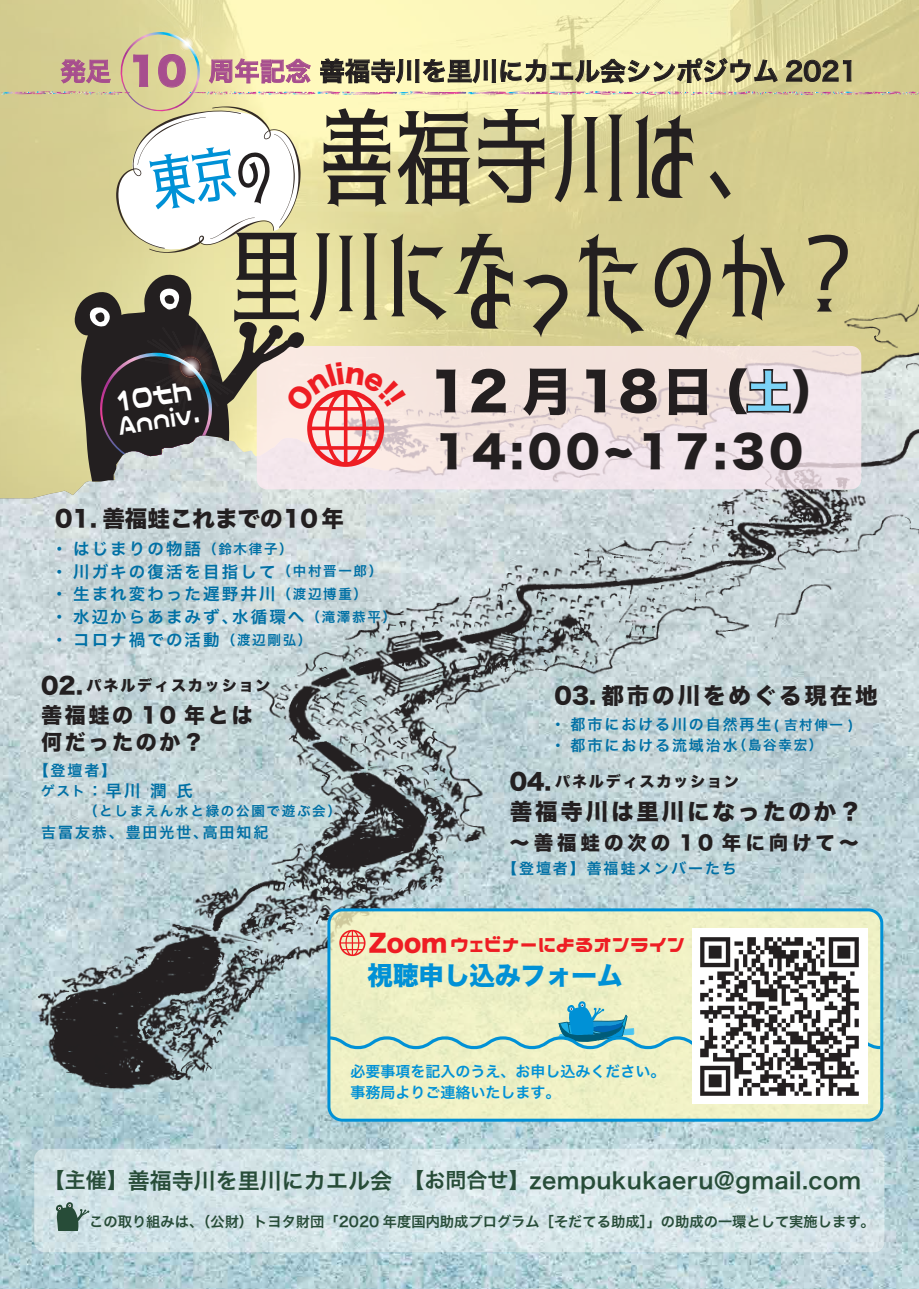
<style>
.page{position:relative;width:919px;height:1289px;background:#fff}
.page>*{position:absolute;margin:0;border:0;box-sizing:border-box;transform-origin:0 0}
.t1{font:103.8px/118.6px "kurobara cinderella";letter-spacing:.035em;color:#231f20;text-align:center}
.t2{font:51.3px "Hira Kaku Std W8";letter-spacing:.035em;color:#231f20}
.t3{font:43.35px "Hira Kaku Std W8";letter-spacing:.105em;color:#231f20}
.t4{font:34.05px "Nico Kaku";color:#fff;scale:.79 1}
.t5{font:29.55px "Nico Kaku";color:#fff;scale:.79 1}
.t6{font:25.5px "Hira Kaku Pro N W6";color:#231f20}
.t7{font:25.5px "Hira Kaku Std N W8";color:#0091d6}
.t8{font:24px "Nico Kaku";color:#ee1d23}
.t9{font:22.5px "Hira Kaku Pro W6";letter-spacing:.015em;color:#274c38}
.t10{font:22.5px "Hira Kaku Std N W8";letter-spacing:.125em;color:#231f20}
.t11{font:22.5px "Hira Kaku Std N W8";color:#231f20}
.t12{font:21px/27.8px "Hira Kaku Std N W8";letter-spacing:.125em;color:#231f20}
.t13{font:19.5px "Hira Kaku Std N W8";letter-spacing:.2em;color:#231f20}
.t14{font:16.5px/23px "Hira Kaku Pro N W6";letter-spacing:.125em;color:#0070a5}
.t15{font:15px/20.2px "Hira Kaku Pro N W6";letter-spacing:.125em;color:#0070a5}
.t16{font:15px/20.7px "Hira Kaku Pro N W6";color:#0091d6}
.t17{font:15px "Hira Kaku Std N W8";letter-spacing:.125em;color:#231f20}
.t18{font:14.25px "Hira Kaku Pro W6";color:#274c38}
.t19{font:13.5px "Hira Kaku Pro N W6";letter-spacing:.125em;color:#0070a5}
.s1{color:#a74e8e}
.s2{font-family:"Hira Kaku Std N W8";font-size:37.5px;color:#a74e8e}
.s3{font-size:32.85px}
.s4{font-size:46.5px}
.s5{font-size:46.5px;color:#7cd3f6}
.s6{font-size:13.5px}
.s7{font-size:22.5px}
.s8{font-family:"Hira Kaku Std N W8"}
.s9{font-size:21px}
.s10{font-size:22.05px}
</style>
<div class="page">
<img style="left:0;top:257px;width:918px;height:1031px">
<svg style="left:0;top:257px;width:773px;height:241px;background:#dad395"></svg>
<svg style="left:34px;top:1148px;width:850px;height:104px;background:#d2e3e6"></svg>
<img style="left:25px;top:280px;width:893px;height:814px">
<svg style="left:257px;top:346px;width:604px;height:143px;background:#f1e2e2"></svg>
<svg style="left:728px;top:367px;width:63px;height:48px;background:#cabdbf"></svg>
<div style="left:329px;top:909px;width:552px;height:211px;background:#eff1c5;border-radius:14px"></div>
<div style="left:327px;top:908px;width:556px;height:213px;border:3px solid #0091d6;border-radius:14px"></div>
<svg style="left:325px;top:1000px;width:558px;height:50px"></svg>
<img style="left:692px;top:928px;width:175px;height:175px">
<svg style="left:339px;top:929px;width:26px;height:27px"></svg>
<svg style="left:74px;top:272px;width:231px;height:209px;background:#c8c2a1"></svg>
<svg style="left:88px;top:287px;width:148px;height:183px;background:#5c5851"></svg>
<svg style="left:56px;top:1201px;width:33px;height:29px"></svg>
<svg style="left:0;top:0;width:919px;height:257px;background:#e0d9a3"></svg>
<svg style="left:284px;top:361px;width:122px;height:106px;background:#f3c0be"></svg>
<h3 class="t6" style="left:60px;top:48px;width:798px"><span class="s1">発足</span> <span class="s2">10</span> <span class="s1">周年記念</span> 善福寺川を里川にカエル会シンポジウム 2021</h3>
<h3 class="t4" style="left:111px;top:377px;width:100px;rotate:-9deg">10<span class="s3">th</span></h3>
<h3 class="t5" style="left:115px;top:404px;width:106px;rotate:-9deg">Anniv.</h3>
<h1 class="t1" style="left:229px;top:99px;width:636px">善福寺川は、<br>里川になったのか？</h1>
<h2 class="t2" style="left:429px;top:363px;width:411px">12 月18日<span class="s4">（</span><span class="s5">土</span><span class="s4">）</span></h2>
<h3 class="t3" style="left:434px;top:427px;width:370px">14:00~17:30</h3>
<h3 class="t11" style="left:55px;top:505px;width:290px">01. 善福蛙これまでの10年</h3>
<p class="t14" style="left:51px;top:536px;width:346px">・ はじまりの物語<span class="s6">（鈴木律子）<br></span>・ 川ガキの復活を目指して<span class="s6">（中村晋一郎）</span>・ 生まれ変わった遅野井川<span class="s6">（渡辺博重）<br></span>・ 水辺からあまみず、水循環へ<span class="s6">（滝澤恭平）</span>・ コロナ禍での活動<span class="s6">（渡辺剛弘）</span></p>
<p class="t17" style="left:41px;top:676px;width:231px"><span class="s7">02.</span> パネルディスカッション</p>
<p class="t12" style="left:41px;top:701px;width:213px">善福蛙の 10 年とは何だったのか？</p>
<p class="t15" style="left:34px;top:759px;width:84px">【登壇者】</p>
<p class="t14" style="left:41px;top:779px;width:153px"><span class="s6">ゲスト</span>：早川 潤 氏</p>
<p class="t19" style="left:84px;top:798px;width:258px">（としまえん水と緑の公園で遊ぶ会）</p>
<p class="t15" style="left:41px;top:821px;width:229px">吉冨友恭、豊田光世、高田知紀</p>
<h3 class="t10" style="left:554px;top:682px;width:325px">03. 都市の川をめぐる現在地</h3>
<p class="t15" style="left:550px;top:714px;width:304px">・ 都市における川の自然再生<span class="s6">( 吉村伸一 )</span>・ 都市における流域治水<span class="s6">（島谷幸宏）</span></p>
<p class="t17" style="left:509px;top:773px;width:231px"><span class="s7">04.</span> パネルディスカッション</p>
<h3 class="t10" style="left:509px;top:799px;width:353px">善福寺川は里川になったのか？</h3>
<p class="t13" style="left:509px;top:831px;width:350px">～善福蛙の次の 10 年に向けて～</p>
<p class="t15" style="left:502px;top:857px;width:236px">【登壇者】善福蛙メンバーたち</p>
<h3 class="t8" style="left:369px;top:926px;width:317px"><span class="s8">Zoom</span>ウェビナーによるオンライン</h3>
<h3 class="t7" style="left:367px;top:961px;width:256px">視聴申し込みフォーム</h3>
<p class="t16" style="left:350px;top:1060px;width:316px">必要事項を記入のうえ、お申し込みください。事務局よりご連絡いたします。</p>
<h3 class="t9" style="left:44px;top:1159px;width:818px"><span class="s9">【主催】</span><span class="s10">善福寺川を里川にカエル会　</span><span class="s9">【お問合せ】</span>zempukukaeru@gmail.com</h3>
<p class="t18" style="left:89px;top:1208px;width:787px">この取り組みは、（公財）トヨタ財団「2020 年度国内助成プログラム［そだてる助成］」の助成の一環として実施します。</p>
</div>
